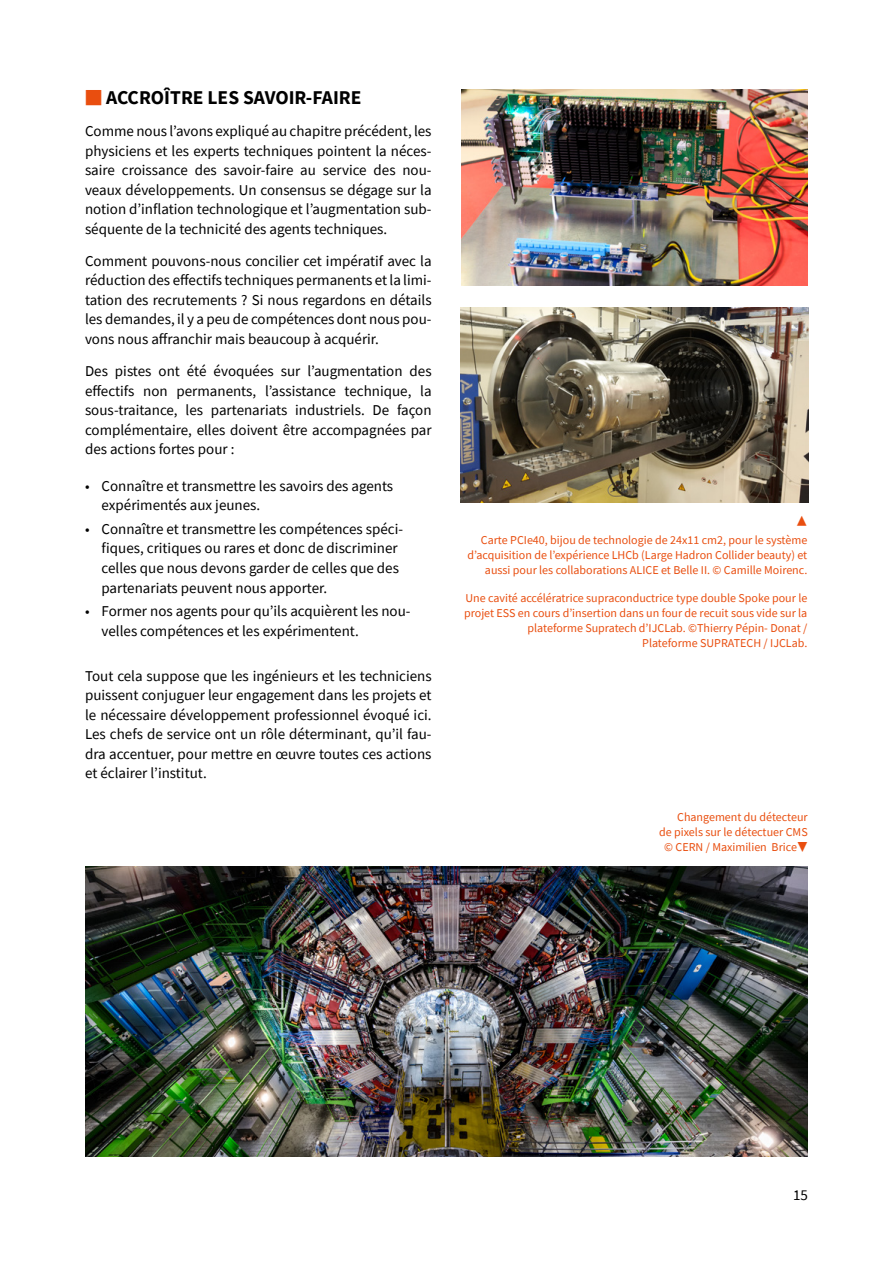
<style>
.page{position:relative;width:893px;height:1263px;background:#fff}
.page>*{position:absolute;margin:0;border:0;box-sizing:border-box;transform-origin:0 0}
.t1{font:700 19.5px "Source Sans Pro";color:#000}
.t2{font:15px/19.5px "Source Sans Pro";color:#000;text-align:justify}
.t3{font:12px/15px "Source Sans Pro";color:#e94e0f;text-align:right}
.s1{color:#e94e0f}
</style>
<div class="page">
<img style="left:85px;top:867px;width:723px;height:290px">
<img style="left:461px;top:307px;width:347px;height:195px">
<img style="left:462px;top:89px;width:346px;height:197px">
<h1 class="t1" style="left:85px;top:84px;width:278px"><span class="s1">■</span> ACCROÎTRE LES SAVOIR-FAIRE</h1>
<p class="t2" style="left:85px;top:121px;width:348px">Comme nous l’avons expliqué au chapitre précédent, les physiciens et les experts techniques pointent la néces&shy;saire croissance des savoir-faire au service des nou&shy;veaux développements. Un consensus se dégage sur la notion d’inflation technologique et l’augmentation sub&shy;séquente de la technicité des agents techniques.</p>
<p class="t2" style="left:85px;top:251px;width:348px">Comment pouvons-nous concilier cet impératif avec la réduction des effectifs techniques permanents et la limi&shy;tation des recrutements ? Si nous regardons en détails les demandes, il y a peu de compétences dont nous pou&shy;vons nous affranchir mais beaucoup à acquérir.</p>
<p class="t2" style="left:85px;top:361px;width:348px">Des pistes ont été évoquées sur l’augmentation des effectifs non permanents, l’assistance technique, la sous-traitance, les partenariats industriels. De façon complémentaire, elles doivent être accompagnées par des actions fortes pour :</p>
<p class="t2" style="left:102px;top:476px;width:293px;text-indent:-16px">• Connaître et transmettre les savoirs des agents expérimentés aux jeunes.</p>
<p class="t2" style="left:102px;top:519px;width:303px;text-align:left;text-indent:-16px">• Connaître et transmettre les compétences spéci&shy;fiques, critiques ou rares et donc de discriminer celles que nous devons garder de celles que des partenariats peuvent nous apporter.</p>
<p class="t2" style="left:102px;top:601px;width:311px;text-indent:-16px">• Former nos agents pour qu’ils acquièrent les nou&shy;velles compétences et les expérimentent.</p>
<p class="t2" style="left:85px;top:666px;width:348px">Tout cela suppose que les ingénieurs et les techniciens puissent conjuguer leur engagement dans les projets et le nécessaire développement professionnel évoqué ici.<br>Les chefs de service ont un rôle déterminant, qu’il fau&shy;dra accentuer, pour mettre en œuvre toutes ces actions et éclairer l’institut.</p>
<p class="t3" style="left:481px;top:511px;width:328px;line-height:19.2px">▲<br>Carte PCIe40, bijou de technologie de 24x11 cm2, pour le système</p>
<p class="t3" style="left:468px;top:548px;width:341px">d’acquisition de l’expérience LHCb (Large Hadron Collider beauty) et aussi pour les collaborations ALICE et Belle II. © Camille Moirenc.</p>
<p class="t3" style="left:464px;top:590px;width:345px">Une cavité accélératrice supraconductrice type double Spoke pour le projet ESS en cours d’insertion dans un four de recuit sous vide sur la plateforme Supratech d’IJCLab. ©Thierry Pépin- Donat /<br>Plateforme SUPRATECH / IJCLab.</p>
<p class="t3" style="left:659px;top:810px;width:150px">Changement du détecteur<br>de pixels sur le détectuer CMS © CERN / Maximilien Brice▼</p>
<p class="t2" style="left:793px;top:1185px;width:16px">15</p>
</div>
